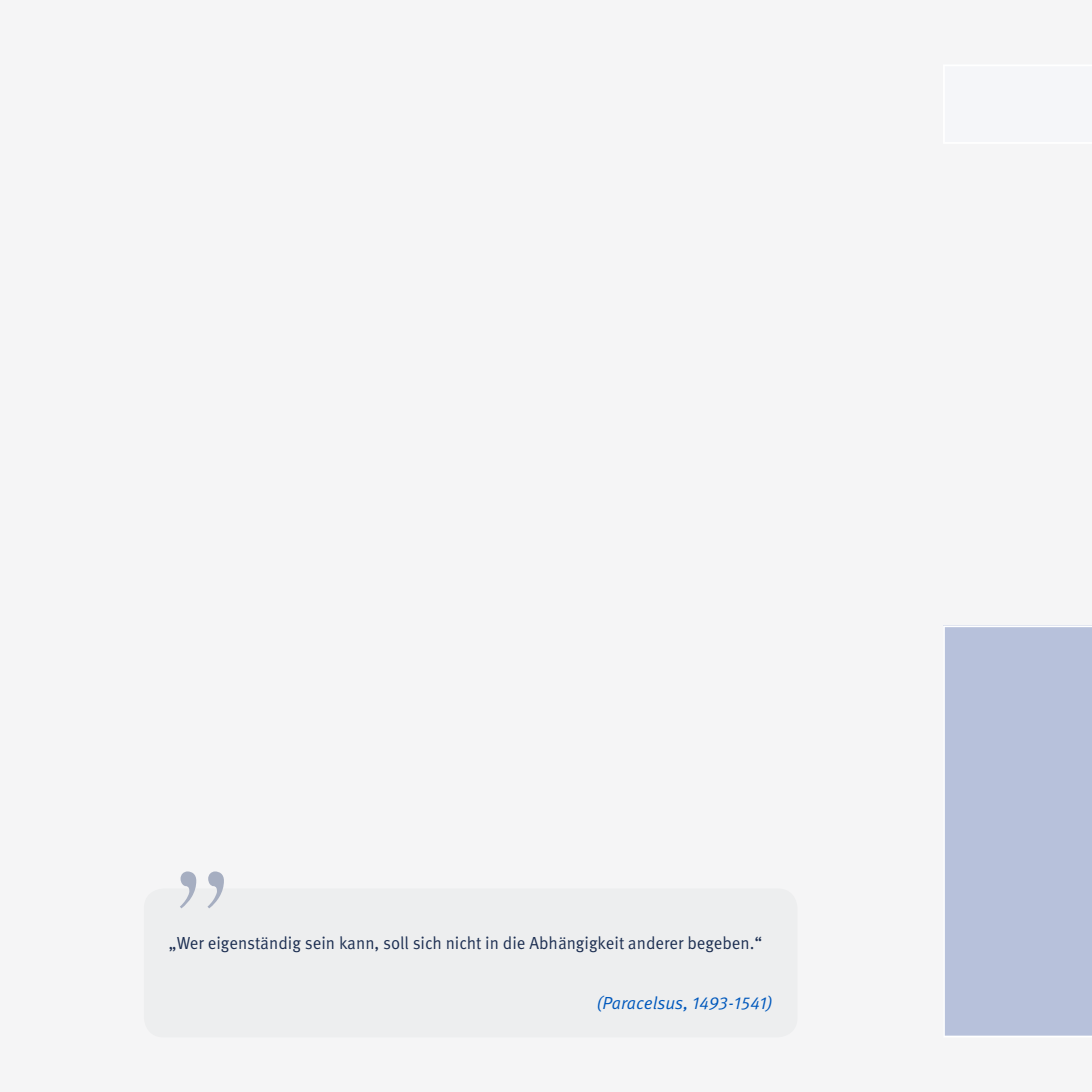
<style>
.page{position:relative;width:1092px;height:1092px;background:#fff}
.page>*{position:absolute;margin:0;border:0;box-sizing:border-box;transform-origin:0 0}
.t1{font:140px "Batang";color:#a6aec1}
.t2{font:17.5px "Meta OT";color:#1d2f52;scale:.95 1}
.t3{font:italic 17.5px "Meta OT";color:#0058bc}
</style>
<div class="page">
<div style="left:0;top:0;width:1091px;height:1091px;background:#f5f5f6"></div>
<div style="left:943px;top:625px;width:148px;height:411px;background:#b7c1db"></div>
<div style="left:144px;top:888px;width:653px;height:149px;background:#edeeef;border-radius:20px"></div>
<h1 class="t1" style="left:169px;top:775px;width:71px">„</h1>
<p class="t2" style="left:169px;top:932px;width:626px">„Wer eigenständig sein kann, soll sich nicht in die Abhängigkeit anderer begeben.“</p>
<p class="t3" style="left:596px;top:992px;width:177px">(Paracelsus, 1493-1541)</p>
</div>
